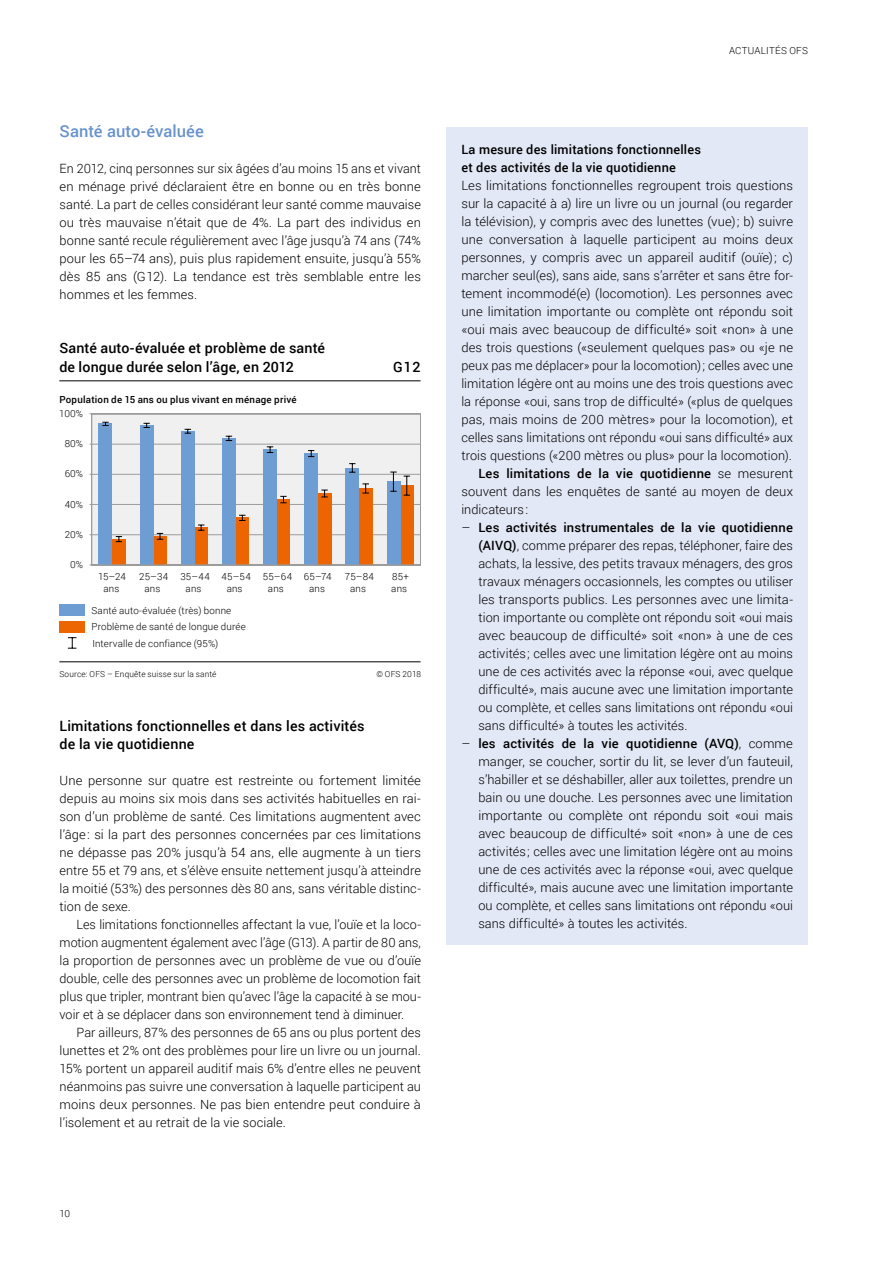
<style>
.page{position:relative;width:893px;height:1263px;background:#fff}
.page>*{position:absolute;margin:0;border:0;box-sizing:border-box;transform-origin:0 0}
.Untertitel_1_farbig{font:500 16.5px "Roboto";color:#6892cc}
.Untertitel_2_fett{font:500 14.25px/18px "Roboto";letter-spacing:.01em;color:#000}
.Kasten_Grundtext{font:300 12.75px/18px "Roboto";letter-spacing:.005em;color:#000;text-align:justify}
.Grundtext_F{font:300 12.75px/18px "Roboto";letter-spacing:.005em;color:#000;text-align:justify}
.Grundtext_Einzug{font:300 12.75px/18px "Roboto";letter-spacing:.005em;color:#000;text-align:justify}
.Kasten_Titel{font:500 12.75px/18px "Roboto";letter-spacing:.015em;color:#000}
.t1{font:300 9.75px/12.8px "Roboto";letter-spacing:.015em;color:#000;text-align:center}
.t2{font:500 9.75px "Roboto";letter-spacing:.025em;color:#000}
.t3{font:300 8.25px "Roboto";letter-spacing:.02em;color:#000}
.s1{font-weight:500}
</style>
<div class="page">
<div style="left:446px;top:128px;width:362px;height:817px;background:#e3e8f6"></div>
<svg style="left:89px;top:414px;width:332px;height:152px"></svg>
<hr style="left:92px;top:534px;width:329px;height:1px;background:#9c9c9c">
<hr style="left:92px;top:504px;width:329px;height:1px;background:#9c9c9c">
<hr style="left:92px;top:474px;width:329px;height:1px;background:#9c9c9c">
<hr style="left:92px;top:444px;width:329px;height:1px;background:#9c9c9c">
<hr style="left:92px;top:413px;width:329px;height:1px;background:#9c9c9c">
<hr style="left:91px;top:414px;width:1px;height:151px;background:#9c9c9c">
<div style="left:112px;top:539px;width:14px;height:26px;background:#ec6500"></div>
<div style="left:153px;top:536px;width:14px;height:29px;background:#ec6500"></div>
<div style="left:194px;top:527px;width:14px;height:38px;background:#ec6500"></div>
<div style="left:236px;top:518px;width:13px;height:47px;background:#ec6500"></div>
<div style="left:277px;top:499px;width:13px;height:66px;background:#ec6500"></div>
<div style="left:318px;top:493px;width:13px;height:72px;background:#ec6500"></div>
<div style="left:359px;top:488px;width:13px;height:77px;background:#ec6500"></div>
<div style="left:400px;top:486px;width:13px;height:79px;background:#ec6500"></div>
<svg style="left:404px;top:476px;width:6px;height:20px"></svg>
<svg style="left:362px;top:483px;width:7px;height:11px"></svg>
<svg style="left:321px;top:490px;width:7px;height:7px"></svg>
<svg style="left:280px;top:496px;width:7px;height:7px"></svg>
<svg style="left:239px;top:515px;width:6px;height:6px"></svg>
<svg style="left:198px;top:524px;width:6px;height:7px"></svg>
<svg style="left:157px;top:533px;width:6px;height:7px"></svg>
<svg style="left:116px;top:536px;width:6px;height:6px"></svg>
<div style="left:99px;top:424px;width:13px;height:141px;background:#6e9dd4"></div>
<div style="left:140px;top:425px;width:13px;height:140px;background:#6e9dd4"></div>
<div style="left:181px;top:431px;width:13px;height:134px;background:#6e9dd4"></div>
<div style="left:222px;top:438px;width:14px;height:127px;background:#6e9dd4"></div>
<div style="left:263px;top:450px;width:14px;height:115px;background:#6e9dd4"></div>
<div style="left:304px;top:454px;width:14px;height:111px;background:#6e9dd4"></div>
<div style="left:346px;top:468px;width:13px;height:97px;background:#6e9dd4"></div>
<div style="left:387px;top:482px;width:13px;height:83px;background:#6e9dd4"></div>
<svg style="left:390px;top:472px;width:7px;height:20px"></svg>
<svg style="left:349px;top:463px;width:6px;height:10px"></svg>
<svg style="left:308px;top:450px;width:6px;height:7px"></svg>
<svg style="left:267px;top:446px;width:6px;height:7px"></svg>
<svg style="left:226px;top:436px;width:6px;height:5px"></svg>
<svg style="left:185px;top:429px;width:6px;height:5px"></svg>
<svg style="left:143px;top:423px;width:7px;height:5px"></svg>
<svg style="left:102px;top:422px;width:7px;height:4px"></svg>
<div style="left:59px;top:604px;width:26px;height:12px;background:#6e9dd4"></div>
<div style="left:59px;top:621px;width:26px;height:11px;background:#ec6500"></div>
<hr style="left:59px;top:380px;width:362px;height:1px;background:#000">
<hr style="left:59px;top:661px;width:362px;height:1px;background:#000">
<svg style="left:68px;top:637px;width:8px;height:12px"></svg>
<hr style="left:92px;top:564px;width:329px;height:1px;background:#9c9c9c">
<h3 class="Untertitel_1_farbig" style="left:60px;top:120px;width:146px">Santé auto-évaluée</h3>
<p class="Grundtext_F" style="left:60px;top:159px;width:363px">En 2012, cinq personnes sur six âgées d’au moins 15 ans et vivant en ménage privé déclaraient être en bonne ou en très bonne santé. La part de celles considérant leur santé comme mauvaise ou très mauvaise n’était que de 4%. La part des individus en bonne santé recule régulièrement avec l’âge jusqu’à 74 ans (74% pour les 65–74 ans), puis plus rapidement ensuite, jusqu’à 55% dès 85 ans (G12). La tendance est très semblable entre les hommes et les femmes.</p>
<p class="Untertitel_2_fett" style="left:59px;top:338px;width:267px;line-height:18.8px">Santé auto-évaluée et problème de santé de longue durée selon l’âge, en 2012</p>
<p class="t2" style="left:59px;top:393px;width:239px">Population de 15 ans ou plus vivant en ménage privé</p>
<p class="t1" style="left:59px;top:407px;width:25px">100%</p>
<p class="t1" style="left:65px;top:437px;width:20px">80%</p>
<p class="t1" style="left:65px;top:467px;width:20px">60%</p>
<p class="t1" style="left:65px;top:498px;width:20px">40%</p>
<p class="t1" style="left:65px;top:528px;width:20px">20%</p>
<p class="t1" style="left:70px;top:558px;width:14px">0%</p>
<p class="Untertitel_2_fett" style="left:393px;top:357px;width:29px">G12</p>
<p class="t1" style="left:98px;top:569px;width:29px">15–24 ans</p>
<p class="t1" style="left:139px;top:569px;width:30px">25–34 ans</p>
<p class="t1" style="left:180px;top:569px;width:31px">35–44 ans</p>
<p class="t1" style="left:221px;top:569px;width:31px">45–54 ans</p>
<p class="t1" style="left:263px;top:569px;width:31px">55–64 ans</p>
<p class="t1" style="left:304px;top:569px;width:29px">65–74 ans</p>
<p class="t1" style="left:345px;top:569px;width:31px">75–84 ans</p>
<p class="t1" style="left:391px;top:569px;width:19px;text-align:left">85+ ans</p>
<p class="t1" style="left:91px;top:602px;width:156px;line-height:16.4px;text-align:left">Santé auto-évaluée (très) bonne<br>Problème de santé de longue durée</p>
<p class="t1" style="left:92px;top:637px;width:127px">Intervalle de confiance (95%)</p>
<p class="t3" style="left:59px;top:668px;width:159px">Source: OFS – Enquête suisse sur la santé</p>
<p class="t3" style="left:376px;top:668px;width:46px">© OFS 2018</p>
<h4 class="Untertitel_2_fett" style="left:60px;top:717px;width:306px">Limitations fonctionnelles et dans les activités de la vie quotidienne</h4>
<p class="Grundtext_F" style="left:60px;top:771px;width:363px">Une personne sur quatre est restreinte ou fortement limitée depuis au moins six mois dans ses activités habituelles en rai&shy;son d’un problème de santé. Ces limitations augmentent avec l’âge: si la part des personnes concernées par ces limitations ne dépasse pas 20% jusqu’à 54 ans, elle augmente à un tiers entre 55 et 79 ans, et s’élève ensuite nettement jusqu’à atteindre la moitié (53%) des personnes dès 80 ans, sans véritable distinc&shy;tion de sexe.</p>
<p class="Grundtext_Einzug" style="left:60px;top:915px;width:363px;text-indent:17px">Les limitations fonctionnelles affectant la vue, l’ouïe et la loco&shy;motion augmentent également avec l’âge (G13). A partir de 80 ans, la proportion de personnes avec un problème de vue ou d’ouïe double, celle des personnes avec un problème de locomotion fait plus que tripler, montrant bien qu’avec l’âge la capacité à se mou&shy;voir et à se déplacer dans son environnement tend à diminuer.</p>
<p class="Grundtext_Einzug" style="left:60px;top:1023px;width:363px;text-indent:17px">Par ailleurs, 87% des personnes de 65 ans ou plus portent des lunettes et 2% ont des problèmes pour lire un livre ou un journal.<br>15% portent un appareil auditif mais 6% d’entre elles ne peuvent néanmoins pas suivre une conversation à laquelle participent au moins deux personnes. Ne pas bien entendre peut conduire à l’isolement et au retrait de la vie sociale.</p>
<p class="t1" style="left:60px;top:1207px;width:12px">10</p>
<p class="t1" style="left:729px;top:44px;width:80px">ACTUALITÉS OFS</p>
<h5 class="Kasten_Titel" style="left:461px;top:140px;width:241px">La mesure des limitations fonctionnelles et des activités de la vie quotidienne</h5>
<p class="Kasten_Grundtext" style="left:461px;top:176px;width:333px">Les limitations fonctionnelles regroupent trois questions sur la capacité à a) lire un livre ou un journal (ou regarder la télévision), y compris avec des lunettes (vue); b) suivre une conversation à laquelle participent au moins deux personnes, y compris avec un appareil auditif (ouïe); c) marcher seul(es), sans aide, sans s’arrêter et sans être for&shy;tement incommodé(e) (locomotion). Les personnes avec une limitation importante ou complète ont répondu soit «oui mais avec beaucoup de difficulté» soit «non» à une des trois questions («seulement quelques pas» ou «je ne peux pas me déplacer» pour la locomotion); celles avec une limitation légère ont au moins une des trois questions avec la réponse «oui, sans trop de difficulté» («plus de quelques pas, mais moins de 200 mètres» pour la locomotion), et celles sans limitations ont répondu «oui sans difficulté» aux trois questions («200 mètres ou plus» pour la locomotion).</p>
<p class="Kasten_Grundtext" style="left:461px;top:464px;width:333px;text-indent:17px"><span class="s1">Les limitations de la vie quotidienne</span> se mesurent souvent dans les enquêtes de santé au moyen de deux indicateurs:</p>
<p class="Kasten_Grundtext" style="left:478px;top:518px;width:316px;text-indent:-17px">– <span class="s1">Les activités instrumentales de la vie quotidienne (AIVQ)</span>, comme préparer des repas, téléphoner, faire des achats, la lessive, des petits travaux ménagers, des gros travaux ménagers occasionnels, les comptes ou utiliser les transports publics. Les personnes avec une limita&shy;tion importante ou complète ont répondu soit «oui mais avec beaucoup de difficulté» soit «non» à une de ces activités; celles avec une limitation légère ont au moins une de ces activités avec la réponse «oui, avec quelque difficulté», mais aucune avec une limitation importante ou complète, et celles sans limitations ont répondu «oui sans difficulté» à toutes les activités.</p>
<p class="Kasten_Grundtext" style="left:478px;top:734px;width:316px;text-indent:-17px">– <span class="s1">les activités de la vie quotidienne (AVQ)</span>, comme manger, se coucher, sortir du lit, se lever d’un fauteuil, s’habiller et se déshabiller, aller aux toilettes, prendre un bain ou une douche. Les personnes avec une limitation importante ou complète ont répondu soit «oui mais avec beaucoup de difficulté» soit «non» à une de ces activités; celles avec une limitation légère ont au moins une de ces activités avec la réponse «oui, avec quelque difficulté», mais aucune avec une limitation importante ou complète, et celles sans limitations ont répondu «oui sans difficulté» à toutes les activités.</p>
</div>
